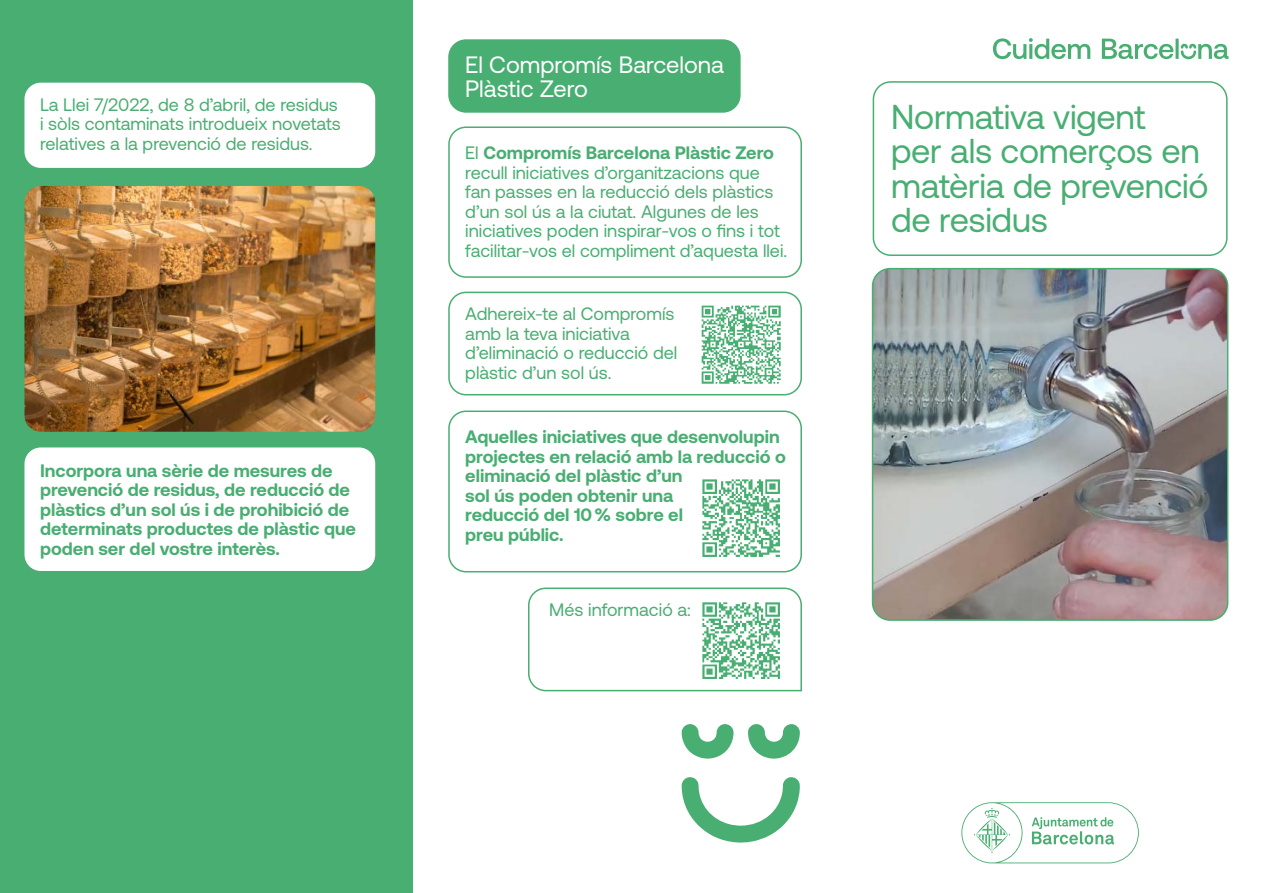
<style>
.page{position:relative;width:1263px;height:893px;background:#fff}
.page>*{position:absolute;margin:0;border:0;box-sizing:border-box;transform-origin:0 0}
.t1{font:34.5px/34.5px "Aeonik";letter-spacing:-.01em;color:#49ae72}
.t2{font:23.7px/24px "Aeonik";color:#fff}
.t3{font:18px/19.5px "Aeonik";color:#49ae72}
.t4{font:700 18px/19.5px "Aeonik";color:#49ae72}
.s1{font-weight:700}
</style>
<div class="page">
<svg style="left:1102px;top:39px;width:71px;height:20px"></svg>
<svg style="left:1181px;top:43px;width:47px;height:16px"></svg>
<svg style="left:1175px;top:39px;width:4px;height:20px"></svg>
<svg style="left:993px;top:38px;width:97px;height:21px"></svg>
<img style="left:872px;top:269px;width:356px;height:349px">
<div style="left:872px;top:268px;width:356px;height:353px;border:2px solid #49ae72;border-radius:18px"></div>
<div style="left:873px;top:81px;width:354px;height:175px;border:2px solid #49ae72;border-radius:17px"></div>
<svg style="left:961px;top:802px;width:178px;height:61px"></svg>
<svg style="left:682px;top:777px;width:118px;height:65px"></svg>
<svg style="left:681px;top:724px;width:53px;height:35px"></svg>
<svg style="left:748px;top:724px;width:52px;height:35px"></svg>
<div style="left:448px;top:126px;width:354px;height:152px;border:2px solid #49ae72;border-radius:17px"></div>
<div style="left:448px;top:410px;width:354px;height:162px;border:2px solid #49ae72;border-radius:17px"></div>
<div style="left:448px;top:292px;width:354px;height:103px;border:2px solid #49ae72;border-radius:17px"></div>
<svg style="left:528px;top:587px;width:274px;height:105px"></svg>
<div style="left:449px;top:40px;width:291px;height:72px;background:#49ae72;border-radius:17px"></div>
<div style="left:448px;top:39px;width:293px;height:74px;border:2px solid #49ae72;border-radius:17px"></div>
<div style="left:0;top:0;width:412px;height:893px;background:#49ae72"></div>
<img style="left:26px;top:187px;width:348px;height:243px">
<div style="left:23px;top:184px;width:354px;height:249px;border:2px solid #49ae72;border-radius:17px"></div>
<div style="left:24px;top:82px;width:352px;height:87px;background:#fff;border-radius:17px"></div>
<div style="left:23px;top:81px;width:354px;height:88px;border:2px solid #49ae72;border-radius:17px"></div>
<div style="left:24px;top:447px;width:352px;height:125px;background:#fff;border-radius:17px"></div>
<div style="left:23px;top:446px;width:354px;height:126px;border:2px solid #49ae72;border-radius:17px"></div>
<img style="left:702px;top:479px;width:78px;height:78px">
<img style="left:701px;top:305px;width:80px;height:79px">
<img style="left:698px;top:598px;width:85px;height:85px">
<p class="t3" style="left:40px;top:95px;width:302px">La Llei 7/2022, de 8 d’abril, de residus i sòls contaminats introdueix novetats relatives a la prevenció de residus.</p>
<p class="t4" style="left:40px;top:460px;width:317px">Incorpora una sèrie de mesures de prevenció de residus, de reducció de plàstics d’un sol ús i de prohibició de determinats productes de plàstic que poden ser del vostre interès.</p>
<p class="t2" style="left:465px;top:53px;width:260px">El Compromís Barcelona<br>Plàstic Zero</p>
<p class="t3" style="left:465px;top:143px;width:323px">El <span class="s1">Compromís Barcelona Plàstic Zero </span>recull iniciatives d’organitzacions que fan passes en la reducció dels plàstics d’un sol ús a la ciutat. Algunes de les iniciatives poden inspirar-vos o fins i tot facilitar-vos el compliment d’aquesta llei.</p>
<p class="t3" style="left:465px;top:304px;width:214px">Adhereix-te al Compromís amb la teva iniciativa d’eliminació o reducció del plàstic d’un sol ús.</p>
<p class="t4" style="left:465px;top:427px;width:322px">Aquelles iniciatives que desenvolupin projectes en relació amb la reducció o eliminació del plàstic d’un<br>sol ús poden obtenir una<br>reducció del 10% sobre el<br>preu públic.</p>
<p class="t3" style="left:549px;top:600px;width:143px">Més informació a:</p>
<p class="t1" style="left:891px;top:100px;width:319px">Normativa vigent<br>per als comerços en matèria de prevenció de residus</p>
</div>
